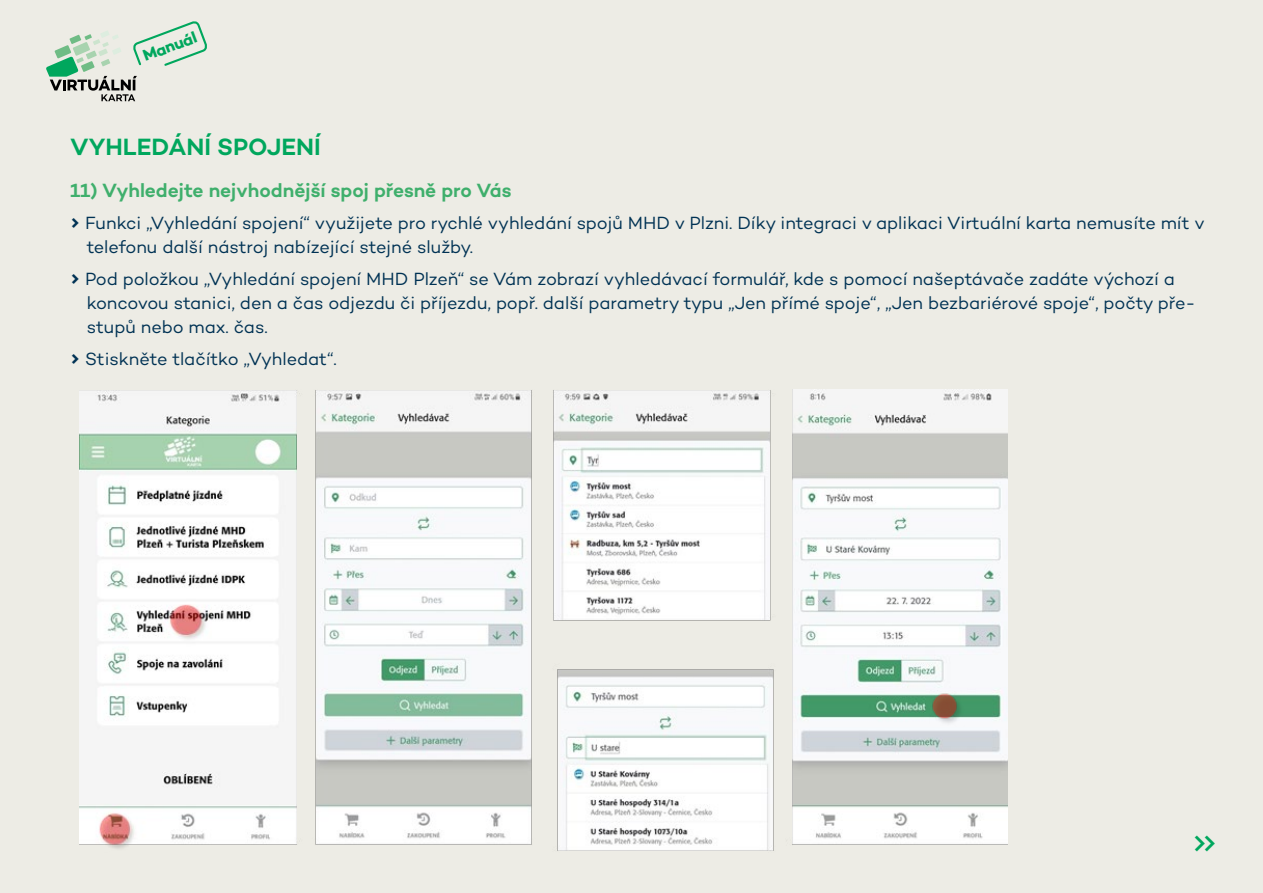
<style>
.page{position:relative;width:1263px;height:893px;background:#edece5}
.page>*{position:absolute;margin:0;border:0;box-sizing:border-box;transform-origin:0 0}
.t1{font:500 31.05px "Campton";color:#00a75d}
.t2{font:600 24px "Campton";color:#00a75d}
.t3{font:600 19.5px "Campton";color:#3faf6c}
.t4{font:18px/24px "Campton";letter-spacing:-.005em;color:#003254}
.t5{font:700 16.05px "Campton";color:#00a75d}
.s1{font-weight:700}
</style>
<div class="page">
<svg style="left:46px;top:21px;width:161px;height:80px"></svg>
<img style="left:79px;top:389px;width:929px;height:462px">
<img style="left:930px;top:691px;width:36px;height:36px">
<p class="t5" style="left:140px;top:46px;width:58px;rotate:-20deg">Manuál</p>
<h2 class="t2" style="left:70px;top:132px;width:252px">VYHLEDÁNÍ SPOJENÍ</h2>
<p class="t3" style="left:70px;top:178px;width:443px">11) Vyhledejte nejvhodnější spoj přesně pro Vás</p>
<p class="t4" style="left:87px;top:211px;width:1119px;text-indent:-17px"><span class="s1">↑</span> Funkci „Vyhledání spojení“ využijete pro rychlé vyhledání spojů MHD v Plzni. Díky integraci v aplikaci Virtuální karta nemusíte mít v telefonu další nástroj nabízející stejné služby.</p>
<p class="t4" style="left:87px;top:267px;width:1110px;text-indent:-17px"><span class="s1">↑</span> Pod položkou „Vyhledání spojení MHD Plzeň“ se Vám zobrazí vyhledávací formulář, kde s pomocí našeptávače zadáte výchozí a koncovou stanici, den a čas odjezdu či příjezdu, popř. další parametry typu „Jen přímé spoje“, „Jen bezbariérové spoje“, počty pře&shy;stupů nebo max. čas.</p>
<p class="t4" style="left:70px;top:346px;width:268px"><span class="s1">↑</span> Stiskněte tlačítko „Vyhledat“.</p>
<h1 class="t1" style="left:1191px;top:824px;width:29px">↑↑</h1>
</div>
